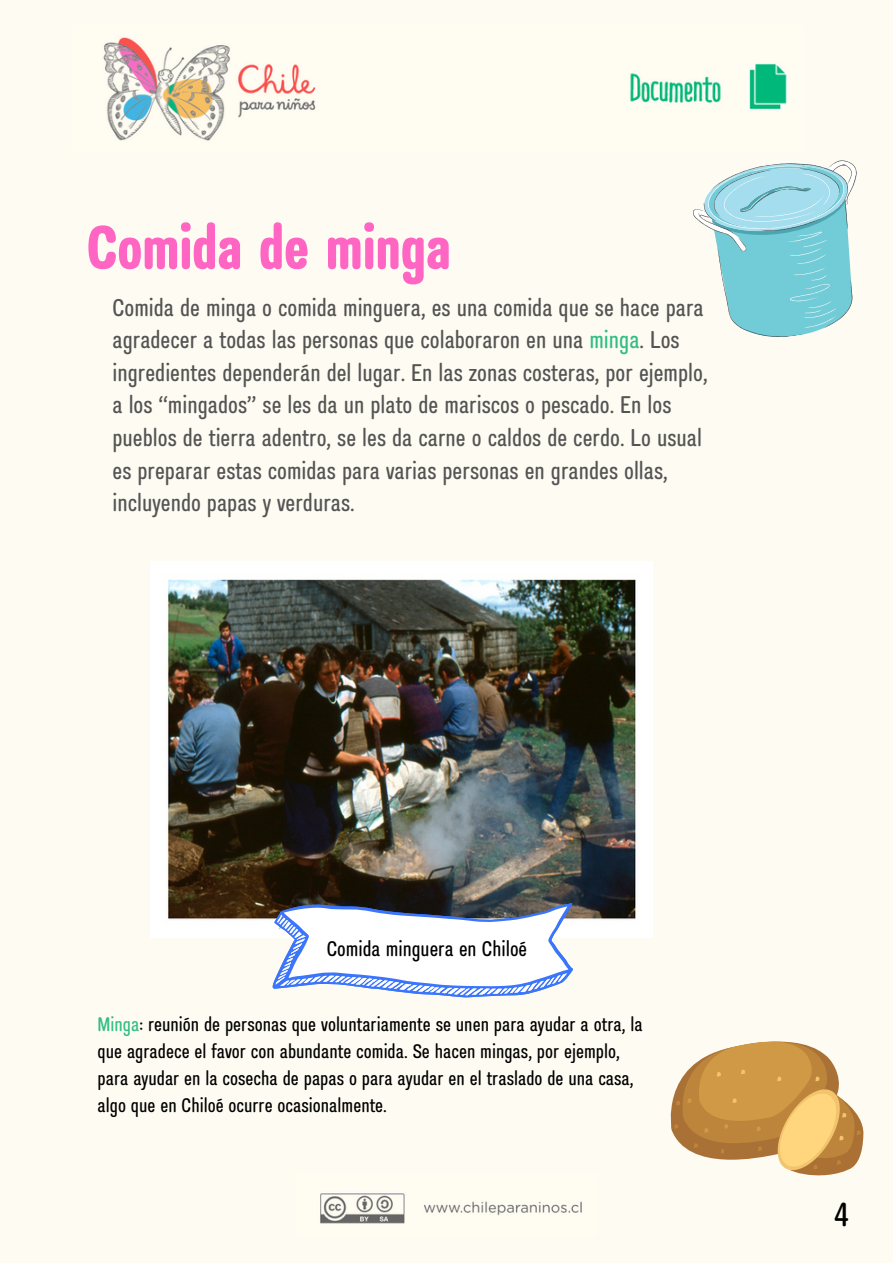
<style>
.page{position:relative;width:893px;height:1264px;background:#fff}
.page>*{position:absolute;margin:0;border:0;box-sizing:border-box;transform-origin:0 0}
.t1{font:800 condensed 60.9px "Prachason Neue Mon";color:#ff66c4}
.t2{font:500 condensed 33px "Prachason Neue Mon";color:#000}
.t3{font:500 condensed 24px/32.5px "Prachason Neue Mon";color:#545454}
.t4{font:500 condensed 21px "Prachason Neue Mon";color:#000}
.t5{font:500 condensed 19.5px/27px "Prachason Neue Mon";color:#000}
.s1{color:#31be85}
</style>
<div class="page">
<div style="left:0;top:0;width:892px;height:1262px;background:#fefbf2"></div>
<img style="left:103px;top:37px;width:684px;height:104px">
<img style="left:320px;top:1193px;width:262px;height:31px">
<img style="left:150px;top:561px;width:502px;height:376px">
<svg style="left:272px;top:902px;width:301px;height:95px"></svg>
<svg style="left:670px;top:1041px;width:193px;height:135px"></svg>
<svg style="left:693px;top:160px;width:164px;height:177px"></svg>
<p class="t1" style="left:87px;top:220px;width:365px">Comida de minga</p>
<p class="t3" style="left:112px;top:292px;width:596px">Comida de minga o comida minguera, es una comida que se hace para agradecer a todas las personas que colaboraron en una <span class="s1">minga</span>. Los ingredientes dependerán del lugar. En las zonas costeras, por ejemplo, a los “mingados” se les da un plato de mariscos o pescado. En los pueblos de tierra adentro, se les da carne o caldos de cerdo. Lo usual es preparar estas comidas para varias personas en grandes ollas, incluyendo papas y verduras.</p>
<p class="t4" style="left:327px;top:938px;width:202px">Comida minguera en Chiloé</p>
<p class="t5" style="left:98px;top:1011px;width:546px"><span class="s1">Minga</span>: reunión de personas que voluntariamente se unen para ayudar a otra, la que agradece el favor con abundante comida. Se hacen mingas, por ejemplo, para ayudar en la cosecha de papas o para ayudar en el traslado de una casa, algo que en Chiloé ocurre ocasionalmente.</p>
<p class="t2" style="left:834px;top:1199px;width:15px">4</p>
</div>
